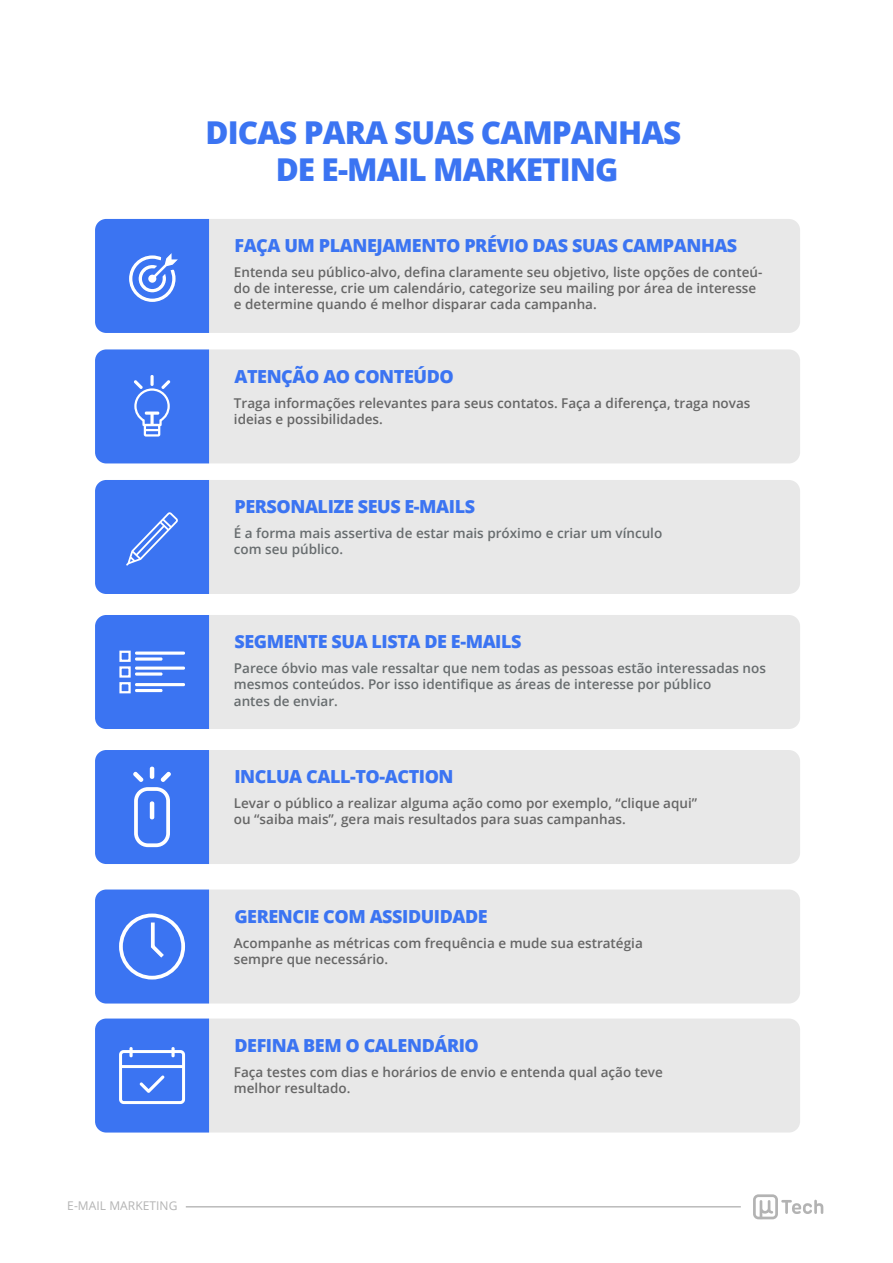
<style>
.page{position:relative;width:893px;height:1263px;background:#fff}
.page>*{position:absolute;margin:0;border:0;box-sizing:border-box;transform-origin:0 0}
.t1{font:800 31.5px/37.8px "Open Sans";letter-spacing:-.03em;color:#3b74f2;text-align:center}
.t2{font:800 18px "Open Sans";letter-spacing:-.025em;color:#3b74f2}
.t3{font:600 13.5px/16.2px "Open Sans";color:#666}
.t4{font:600 13.5px/16.2px "Open Sans";color:#676c6e}
.t5{font:12px "Open Sans";letter-spacing:.005em;color:#b3b3b3}
</style>
<div class="page">
<svg style="left:753px;top:1194px;width:70px;height:25px"></svg>
<hr style="left:186px;top:1206px;width:555px;height:1px;background:#999">
<div style="left:209px;top:219px;width:591px;height:114px;background:#e8e8e8"></div>
<div style="left:209px;top:349px;width:591px;height:114px;background:#e8e8e8"></div>
<div style="left:209px;top:480px;width:591px;height:114px;background:#e8e8e8"></div>
<div style="left:209px;top:615px;width:591px;height:114px;background:#e8e8e8"></div>
<div style="left:209px;top:750px;width:591px;height:114px;background:#e8e8e8"></div>
<div style="left:209px;top:889px;width:591px;height:114px;background:#e8e8e8"></div>
<div style="left:209px;top:1018px;width:591px;height:114px;background:#e8e8e8"></div>
<svg style="left:95px;top:219px;width:114px;height:114px;background:#477df2"></svg>
<svg style="left:95px;top:349px;width:114px;height:114px;background:#447af2"></svg>
<svg style="left:95px;top:480px;width:114px;height:114px;background:#4279f2"></svg>
<svg style="left:95px;top:615px;width:114px;height:114px;background:#477cf2"></svg>
<div style="left:119px;top:651px;width:12px;height:11px;border:2px solid #fff"></div>
<div style="left:119px;top:666px;width:12px;height:12px;border:2px solid #fff"></div>
<div style="left:119px;top:682px;width:12px;height:11px;border:2px solid #fff"></div>
<div style="left:95px;top:750px;width:114px;height:114px;background:#3b74f2"></div>
<div style="left:134px;top:787px;width:36px;height:60px;border:4px solid #fff;border-radius:12px"></div>
<svg style="left:95px;top:889px;width:114px;height:114px;background:#4a7ef2"></svg>
<svg style="left:95px;top:1018px;width:114px;height:114px;background:#4c80f3"></svg>
<h1 class="t1" style="left:206px;top:112px;width:477px">DICAS PARA SUAS CAMPANHAS<br>DE E-MAIL MARKETING</h1>
<h2 class="t2" style="left:234px;top:232px;width:504px">FAÇA UM PLANEJAMENTO PRÉVIO DAS SUAS CAMPANHAS</h2>
<p class="t3" style="left:234px;top:264px;width:530px">Entenda seu público-alvo, defina claramente seu objetivo, liste opções de conteú&shy;do de interesse, crie um calendário, categorize seu mailing por área de interesse e determine quando é melhor disparar cada campanha.</p>
<h2 class="t2" style="left:234px;top:363px;width:221px">ATENÇÃO AO CONTEÚDO</h2>
<p class="t3" style="left:234px;top:394px;width:518px">Traga informações relevantes para seus contatos. Faça a diferença, traga novas ideias e possibilidades.</p>
<h2 class="t2" style="left:234px;top:493px;width:242px">PERSONALIZE SEUS E-MAILS</h2>
<p class="t4" style="left:234px;top:525px;width:430px">É a forma mais assertiva de estar mais próximo e criar um vínculo com seu público.</p>
<h2 class="t2" style="left:234px;top:628px;width:289px">SEGMENTE SUA LISTA DE E-MAILS</h2>
<p class="t4" style="left:234px;top:660px;width:534px">Parece óbvio mas vale ressaltar que nem todas as pessoas estão interessadas nos mesmos conteúdos. Por isso identifique as áreas de interesse por público<br>antes de enviar.</p>
<h2 class="t2" style="left:234px;top:763px;width:221px">INCLUA CALL-TO-ACTION</h2>
<p class="t3" style="left:234px;top:795px;width:465px">Levar o público a realizar alguma ação como por exemplo, “clique aqui” ou “saiba mais”, gera mais resultados para suas campanhas.</p>
<h2 class="t2" style="left:234px;top:903px;width:255px">GERENCIE COM ASSIDUIDADE</h2>
<p class="t3" style="left:234px;top:934px;width:410px">Acompanhe as métricas com frequência e mude sua estratégia sempre que necessário.</p>
<h2 class="t2" style="left:234px;top:1032px;width:246px">DEFINA BEM O CALENDÁRIO</h2>
<p class="t3" style="left:234px;top:1063px;width:431px">Faça testes com dias e horários de envio e entenda qual ação teve melhor resultado.</p>
<p class="t5" style="left:67px;top:1198px;width:112px">E-MAIL MARKETING</p>
</div>
